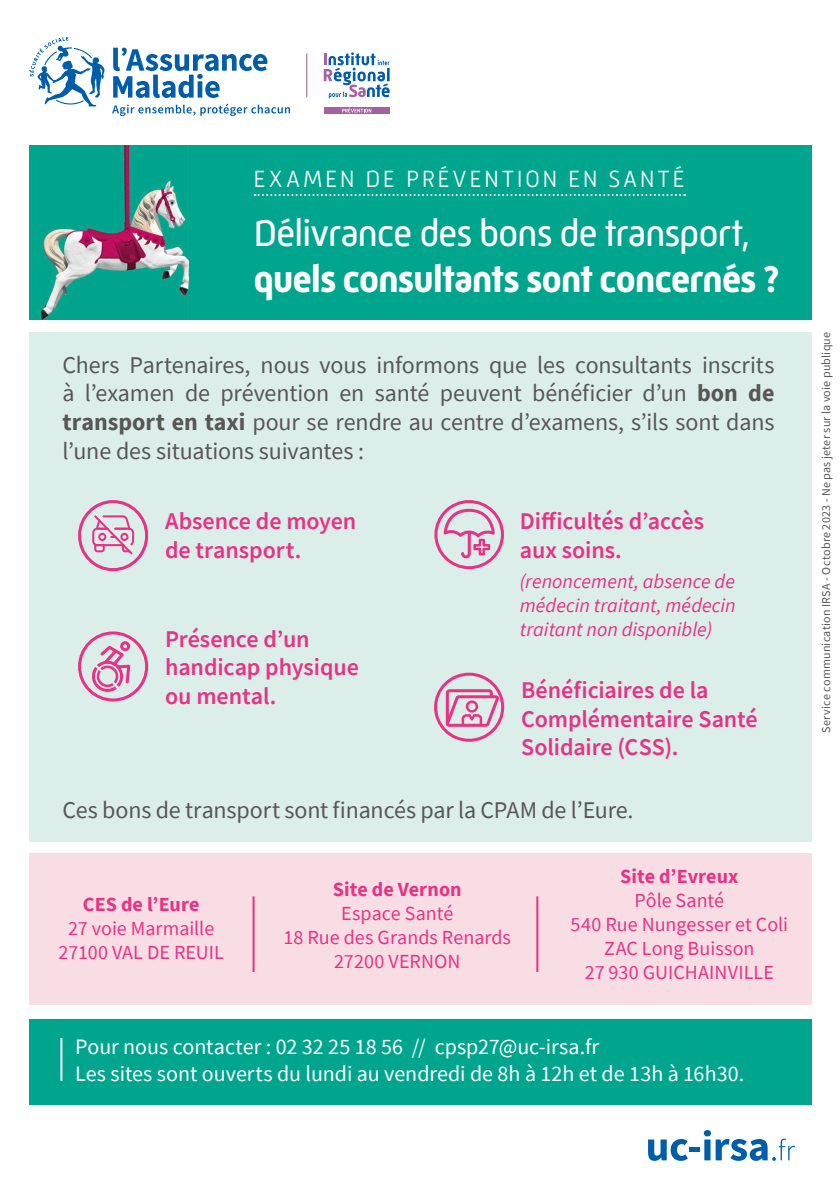
<style>
.page{position:relative;width:840px;height:1191px;background:#fff}
.page>*{position:absolute;margin:0;border:0;box-sizing:border-box;transform-origin:0 0}
.Titre_Niv1{font:700 38px "Mic 32 New";letter-spacing:-.035em;color:#fff}
.Titre_Niv1-2{font:38px "Mic 32 New";letter-spacing:-.035em;color:#fff}
.t1{font:24px/28.8px "Source Sans Pro";letter-spacing:-.005em;color:#575756;text-align:justify}
.Texte_central{font:600 24px/28.8px "Source Sans Pro";letter-spacing:-.005em;color:#e83283}
.Surtitre{font:300 24px "Mic 32 New";letter-spacing:.105em;color:#fff}
.t2{font:22px "Source Sans Pro";color:#fff}
.t3{font:20px "Source Sans Pro";color:#e83283}
.Texte_central-2{font:italic 20px/24px "Source Sans Pro";color:#e83283;text-align:justify}
.t4{font:700 20px "Source Sans Pro";letter-spacing:.005em;color:#e83283}
.Signature{font:12px "Source Sans Pro";letter-spacing:.02em;color:#575756}
.s1{font-weight:700}
</style>
<div class="page">
<svg style="left:648px;top:1139px;width:39px;height:21px"></svg>
<hr style="left:689px;top:1147px;width:10px;height:4px;background:#005da9">
<svg style="left:703px;top:1130px;width:91px;height:30px"></svg>
<div style="left:29px;top:145px;width:781px;height:174px;background:#00a58d"></div>
<div style="left:29px;top:1019px;width:781px;height:85px;background:#00a58d"></div>
<div style="left:29px;top:332px;width:781px;height:509px;background:#dceeea"></div>
<div style="left:29px;top:853px;width:781px;height:152px;background:#f9dde4"></div>
<svg style="left:112px;top:48px;width:178px;height:68px"></svg>
<svg style="left:29px;top:37px;width:76px;height:70px"></svg>
<hr style="left:306px;top:53px;width:1px;height:44px;background:#a460a3">
<svg style="left:323px;top:52px;width:66px;height:46px"></svg>
<div style="left:323px;top:107px;width:66px;height:7px;background:#a460a3"></div>
<svg style="left:342px;top:108px;width:29px;height:5px"></svg>
<img style="left:42px;top:145px;width:146px;height:174px">
<svg style="left:78px;top:631px;width:70px;height:70px"></svg>
<svg style="left:434px;top:672px;width:70px;height:69px"></svg>
<svg style="left:434px;top:500px;width:69px;height:69px"></svg>
<svg style="left:78px;top:500px;width:70px;height:71px"></svg>
<hr style="left:60px;top:1037px;width:2px;height:43px;background:#fff">
<svg style="left:254px;top:194px;width:430px;height:2px"></svg>
<hr style="left:252px;top:896px;width:2px;height:76px;background:#e83283">
<hr style="left:536px;top:896px;width:2px;height:76px;background:#e83283">
<p class="Surtitre" style="left:253px;top:165px;width:433px">EXAMEN DE PRÉVENTION EN SANTÉ</p>
<p class="Titre_Niv1-2" style="left:253px;top:212px;width:498px">Délivrance des bons de transport,</p>
<p class="Titre_Niv1" style="left:253px;top:257px;width:527px">quels consultants sont concernés ?</p>
<p class="t1" style="left:62px;top:350px;width:713px">Chers Partenaires, nous vous informons que les consultants inscrits à l’examen de prévention en santé peuvent bénéficier d’un <span class="s1">bon de transport en taxi</span> pour se rendre au centre d’examens, s’ils sont dans l’une des situations suivantes :</p>
<p class="Texte_central" style="left:165px;top:506px;width:193px">Absence de moyen de transport.</p>
<p class="Texte_central" style="left:519px;top:506px;width:186px">Difficultés d’accès aux soins.</p>
<p class="Texte_central-2" style="left:519px;top:569px;width:217px">(renoncement, absence de médecin traitant, médecin traitant non disponible)</p>
<p class="Texte_central" style="left:165px;top:624px;width:195px">Présence d’un handicap physique ou mental.</p>
<p class="Texte_central" style="left:521px;top:675px;width:238px">Bénéficiaires de la<br>Complémentaire Santé<br>Solidaire (CSS).</p>
<p class="t1" style="left:62px;top:795px;width:572px">Ces bons de transport sont financés par la CPAM de l’Eure.</p>
<p class="t4" style="left:83px;top:891px;width:118px">CES de l’Eure</p>
<p class="t3" style="left:68px;top:916px;width:147px">27 voie Marmaille</p>
<p class="t3" style="left:59px;top:940px;width:167px">27100 VAL DE REUIL</p>
<p class="t4" style="left:333px;top:876px;width:130px">Site de Vernon</p>
<p class="t3" style="left:341px;top:901px;width:114px">Espace Santé</p>
<p class="t3" style="left:283px;top:925px;width:229px">18 Rue des Grands Renards</p>
<p class="t3" style="left:334px;top:949px;width:128px">27200 VERNON</p>
<p class="t4" style="left:620px;top:862px;width:120px">Site d’Evreux</p>
<p class="t3" style="left:634px;top:887px;width:91px">Pôle Santé</p>
<p class="t3" style="left:570px;top:911px;width:219px">540 Rue Nungesser et Coli</p>
<p class="t3" style="left:604px;top:935px;width:152px">ZAC Long Buisson</p>
<p class="t3" style="left:584px;top:959px;width:190px">27 930 GUICHAINVILLE</p>
<p class="t2" style="left:75px;top:1033px;width:525px">Pour nous contacter : 02 32 25 18 56 // cpsp27@uc-irsa.fr</p>
<p class="t2" style="left:75px;top:1059px;width:670px">Les sites sont ouverts du lundi au vendredi de 8h à 12h et de 13h à 16h30.</p>
<p class="Signature" style="left:818px;top:733px;width:402px;rotate:-90deg">Service communication IRSA - Octobre 2023 - Ne pas jeter sur la voie publique</p>
</div>
